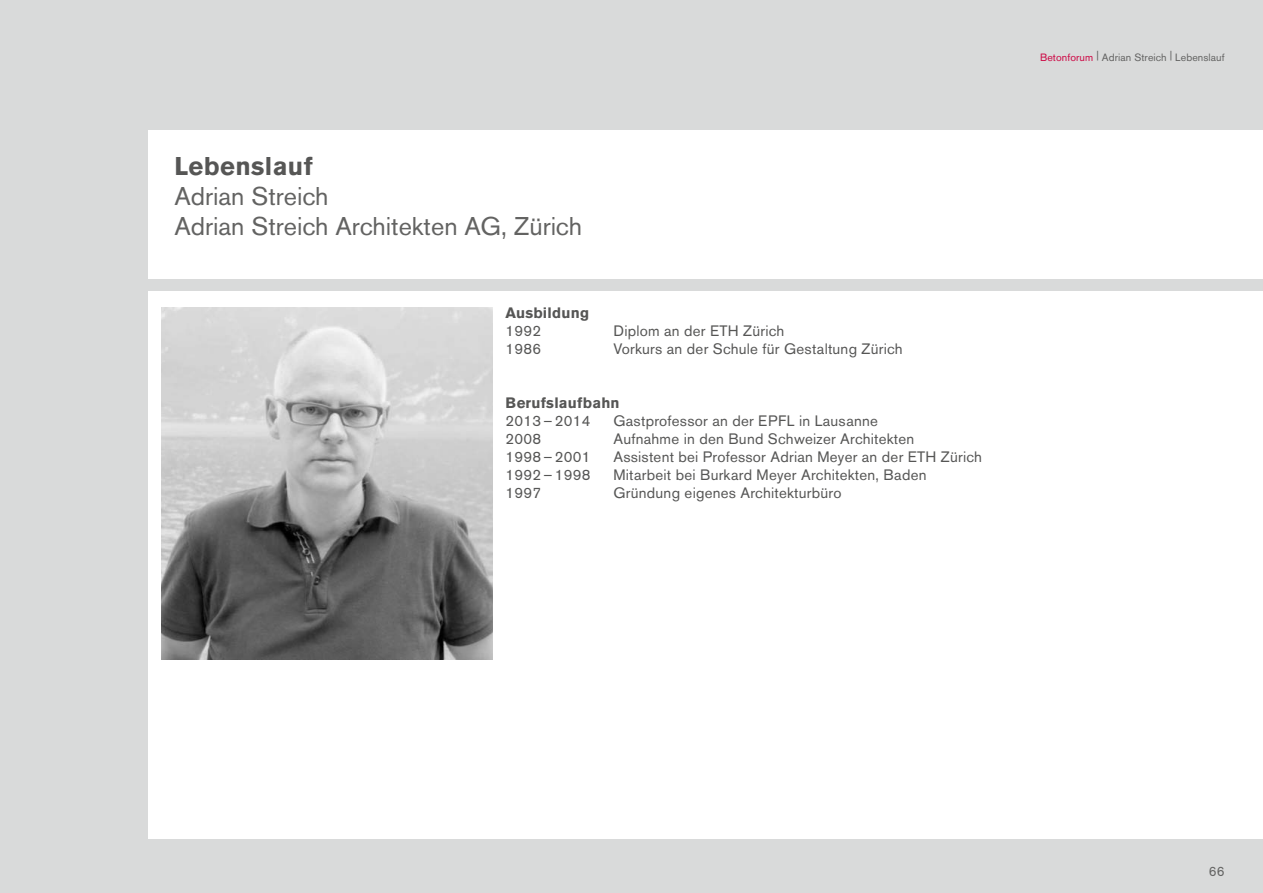
<style>
.page{position:relative;width:1263px;height:893px;background:#d9dada}
.page>*{position:absolute;margin:0;border:0;box-sizing:border-box;transform-origin:0 0}
.t1{font:25.5px/30px "Akzidenz Grotesk BE";color:#636362}
.t2{font:700 25.5px "Akzidenz Grotesk BE";letter-spacing:.015em;color:#565655}
.t3{font:15px "Akzidenz Grotesk BE";letter-spacing:.015em;color:#565655}
.t4{font:700 15px "Akzidenz Grotesk BE";letter-spacing:.015em;color:#565655}
.t5{font:13.5px "Akzidenz Grotesk BE";color:#636362}
.t6{font:10.5px "Akzidenz Grotesk BE";letter-spacing:.01em;color:#636362}
.s1{color:#cd0643}
</style>
<div class="page">
<div style="left:149px;top:130px;width:1114px;height:149px;background:#fff"></div>
<div style="left:149px;top:292px;width:1114px;height:547px;background:#fff"></div>
<img style="left:162px;top:307px;width:331px;height:353px">
<h1 class="t2" style="left:174px;top:151px;width:140px">Lebenslauf</h1>
<h1 class="t1" style="left:174px;top:180px;width:409px">Adrian Streich<br>Adrian Streich Architekten AG, Zürich</h1>
<p class="t4" style="left:505px;top:304px;width:85px">Ausbildung</p>
<p class="t3" style="left:505px;top:322px;width:37px">1992</p>
<p class="t3" style="left:613px;top:322px;width:172px">Diplom an der ETH Zürich</p>
<p class="t3" style="left:505px;top:340px;width:37px">1986</p>
<p class="t3" style="left:613px;top:340px;width:291px">Vorkurs an der Schule für Gestaltung Zürich</p>
<p class="t4" style="left:505px;top:394px;width:116px">Berufslaufbahn</p>
<p class="t3" style="left:505px;top:412px;width:86px">2013 – 2014</p>
<p class="t3" style="left:613px;top:412px;width:266px">Gastprofessor an der EPFL in Lausanne</p>
<p class="t3" style="left:505px;top:430px;width:37px">2008</p>
<p class="t3" style="left:613px;top:430px;width:302px">Aufnahme in den Bund Schweizer Architekten</p>
<p class="t3" style="left:505px;top:448px;width:86px">1998 – 2001</p>
<p class="t3" style="left:613px;top:448px;width:370px">Assistent bei Professor Adrian Meyer an der ETH Zürich</p>
<p class="t3" style="left:505px;top:466px;width:86px">1992 – 1998</p>
<p class="t3" style="left:613px;top:466px;width:314px">Mitarbeit bei Burkard Meyer Architekten, Baden</p>
<p class="t3" style="left:505px;top:484px;width:37px">1997</p>
<p class="t3" style="left:613px;top:484px;width:229px">Gründung eigenes Architekturbüro</p>
<p class="t6" style="left:1040px;top:51px;width:186px"><span class="s1">Betonforum</span> | Adrian Streich | Lebenslauf</p>
<p class="t5" style="left:1209px;top:863px;width:17px">66</p>
</div>
